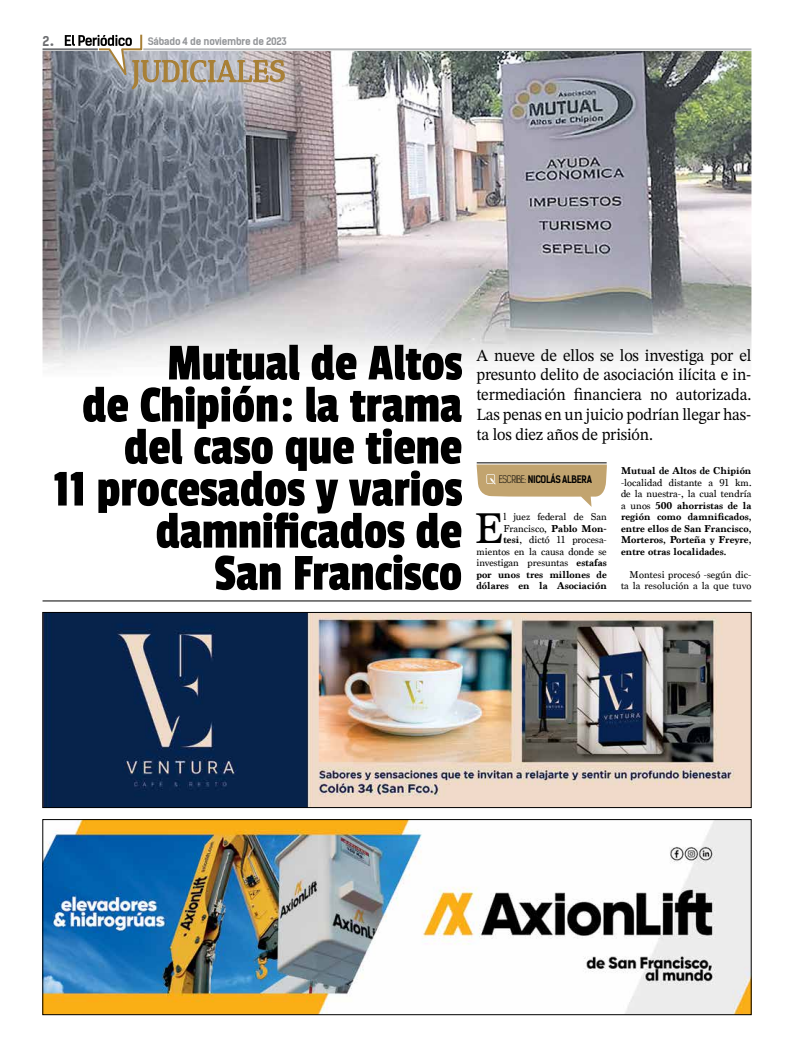
<style>
.page{position:relative;width:794px;height:1049px;background:#fff}
.page>*{position:absolute;margin:0;border:0;box-sizing:border-box;transform-origin:0 0}
.t1{font:54.1px/42px "Passion One";color:#000;text-align:right;scale:.94 1}
.t2{font:45.2px "Marion";color:#000}
.t3{font:17px/19.8px "STIX Two Text";letter-spacing:-.01em;color:#000;text-align:justify;scale:.96 1}
.t4{font:700 13px "Kelson Sans";color:#6d6e71}
.t5{font:10.5px/11.5px "Marion";color:#000;text-align:right}
.t6{font:700 10.5px/11.5px "Marion";color:#000;text-align:justify}
.t7{font:700 10px "Kelson Sans RU";letter-spacing:-.025em;color:#939598}
.t8{font:700 10px "Kelson Sans";letter-spacing:-.04em;color:#000;scale:.91 1}
.s1{font-family:"Kelson Sans RU";font-weight:300}
.s2{font-weight:300}
.s3{font-weight:400}
.s4{font-weight:700}
</style>
<div class="page">
<hr style="left:143px;top:48px;width:608px;height:2px;background:#b6b8ba">
<hr style="left:43px;top:48px;width:55px;height:2px;background:#6d6e71">
<img style="left:43px;top:51px;width:708px;height:317px">
<svg style="left:65px;top:34px;width:221px;height:57px"></svg>
<hr style="left:43px;top:601px;width:708px;height:1px;background:#000">
<img style="left:45px;top:821px;width:704px;height:192px">
<div style="left:43px;top:819px;width:708px;height:196px;border:1px solid #000"></div>
<svg style="left:476px;top:464px;width:131px;height:43px"></svg>
<hr style="left:477px;top:463px;width:129px;height:1px;background:#000">
<img style="left:45px;top:614px;width:704px;height:192px">
<div style="left:43px;top:612px;width:708px;height:196px;border:1px solid #000"></div>
<p class="t4" style="left:43px;top:34px;width:14px">2•</p>
<p class="t7" style="left:148px;top:35px;width:141px">Sábado 4 de noviembre de 2023</p>
<h1 class="t1" style="left:54px;top:341px;width:436px">Mutual de Altos<br>de Chipión: la trama del caso que tiene<br>11 procesados y varios damnificados de<br>San Francisco</h1>
<h3 class="t3" style="left:476px;top:345px;width:288px">A nueve de ellos se los investiga por el presunto delito de asociación ilícita e in&shy;termediación financiera no autorizada.<br>Las penas en un juicio podrían llegar has&shy;ta los diez años de prisión.</h3>
<p class="t8" style="left:499px;top:473px;width:104px"><span class="s1">ESCRIBE</span><span class="s2">:</span> NICOLÁS ALBERA</p>
<p class="t6" style="left:621px;top:465px;width:132px">Mutual de Altos de Chipión</p>
<p class="t6" style="left:621px;top:477px;width:132px"><span class="s3">-localidad distante a 91 km. de la nuestra-, la cual tendría a unos</span> 500 ahorristas de la región como damnificados, entre ellos de San Francisco, Morteros, Porteña y Freyre, entre otras localidades.</p>
<p class="t5" style="left:621px;top:569px;width:132px">Montesi procesó -según dic&shy;ta la resolución a la que tuvo</p>
<p class="t5" style="left:476px;top:511px;width:132px">l juez federal de San<br>Francisco, <span class="s4">Pablo Mon-<br>tesi</span>, dictó 11 procesa&shy;mientos en la causa donde se investigan presuntas <span class="s4">estafas por unos tres millones de dólares en la Asociación</span></p>
<h2 class="t2" style="left:474px;top:501px;width:31px">E</h2>
</div>
